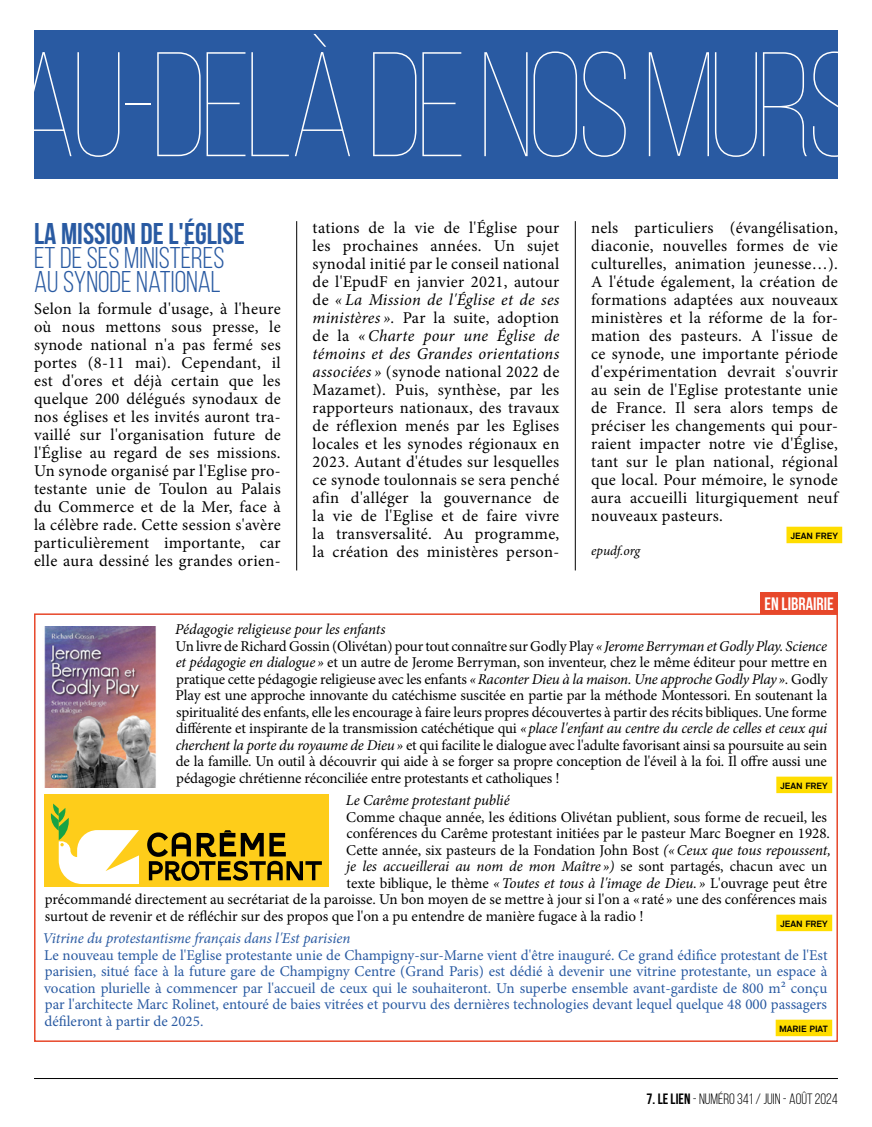
<style>
.page{position:relative;width:872px;height:1127px;background:#fff}
.page>*{position:absolute;margin:0;border:0;box-sizing:border-box;transform-origin:0 0}
.t1{font:100 148.5px "Bebas Neue";letter-spacing:-.04em;color:#fff}
.t2{font:30px/24px "Bebas Neue";color:#295aa2}
.t3{font:700 30px "Bebas Neue";color:#295aa2}
.t4{font:700 18px "Bebas Neue";color:#fff}
.t5{font:16.5px/18px "Minion Pro";letter-spacing:.02em;color:#000;text-align:justify}
.t6{font:15px/16.5px "Minion Pro";letter-spacing:-.01em;color:#000}
.t7{font:15px/16.5px "Minion Pro";color:#295aa2;text-align:justify}
.t8{font:italic 15px "Minion Pro";letter-spacing:-.01em;color:#000}
.t9{font:italic 15px "Minion Pro";letter-spacing:-.01em;color:#295aa2}
.t10{font:15px "Bebas Neue";color:#000}
.t11{font:italic 13.5px "Minion Pro";letter-spacing:-.01em;color:#000}
.t12{font:700 8.85px "Akkurat Std";color:#000}
.s1{font-style:italic}
.s2{font-style:normal}
.s3{font-weight:700}
</style>
<div class="page">
<div style="left:786px;top:527px;width:56px;height:16px;background:#fd0"></div>
<hr style="left:296px;top:221px;width:1px;height:349px;background:#000">
<hr style="left:575px;top:221px;width:1px;height:349px;background:#000">
<div style="left:760px;top:592px;width:78px;height:22px;background:#e7472a"></div>
<div style="left:776px;top:776px;width:56px;height:17px;background:#fd0"></div>
<div style="left:776px;top:914px;width:56px;height:17px;background:#fd0"></div>
<div style="left:775px;top:1019px;width:57px;height:17px;background:#fd0"></div>
<div style="left:34px;top:613px;width:804px;height:429px;border:2px solid #e7472a"></div>
<img style="left:44px;top:627px;width:112px;height:160px">
<div style="left:44px;top:794px;width:285px;height:93px;background:#fecd1a"></div>
<svg style="left:51px;top:803px;width:88px;height:81px"></svg>
<svg style="left:147px;top:830px;width:175px;height:51px"></svg>
<hr style="left:34px;top:1078px;width:804px;height:1px;background:#000">
<div style="left:34px;top:30px;width:804px;height:149px;background:#295aa2"></div>
<h1 class="t1" style="left:10px;top:27px;width:853px">AU-DELÀ DE NOS MURS</h1>
<h2 class="t3" style="left:34px;top:217px;width:212px">LA MISSION DE L'ÉGLISE</h2>
<h2 class="t2" style="left:34px;top:245px;width:192px">ET DE SES MINISTÈRES<br>AU SYNODE NATIONAL</h2>
<p class="t5" style="left:34px;top:300px;width:248px">Selon la formule d'usage, à l'heure où nous mettons sous presse, le synode national n'a pas fermé ses portes (8-11 mai). Cependant, il est d'ores et déjà certain que les quelque 200 délégués synodaux de nos églises et les invités auront tra&shy;vaillé sur l'organisation future de l'Église au regard de ses missions.<br>Un synode organisé par l'Eglise pro&shy;testante unie de Toulon au Palais du Commerce et de la Mer, face à la célèbre rade. Cette session s'avère particulièrement importante, car elle aura dessiné les grandes orien-</p>
<p class="t5" style="left:313px;top:219px;width:248px">tations de la vie de l'Église pour les prochaines années. Un sujet synodal initié par le conseil national de l'EpudF en janvier 2021, autour de <span class="s1">« La Mission de l'Église et de ses ministères ».</span> Par la suite, adoption de la <span class="s1">« Charte pour une Église de témoins et des Grandes orientations associées »</span> (synode national 2022 de Mazamet). Puis, synthèse, par les rapporteurs nationaux, des travaux de réflexion menés par les Eglises locales et les synodes régionaux en 2023. Autant d'études sur lesquelles ce synode toulonnais se sera penché afin d'alléger la gouvernance de la vie de l'Eglise et de faire vivre la transversalité. Au programme, la création des ministères person-</p>
<p class="t5" style="left:591px;top:219px;width:248px">nels particuliers (évangélisation, diaconie, nouvelles formes de vie culturelles, animation jeunesse…).<br>A l'étude également, la création de formations adaptées aux nouveaux ministères et la réforme de la for&shy;mation des pasteurs. A l'issue de ce synode, une importante période d'expérimentation devrait s'ouvrir au sein de l'Eglise protestante unie de France. Il sera alors temps de préciser les changements qui pour&shy;raient impacter notre vie d'Église, tant sur le plan national, régional que local. Pour mémoire, le synode aura accueilli liturgiquement neuf nouveaux pasteurs.</p>
<p class="t12" style="left:790px;top:530px;width:49px">JEAN FREY</p>
<p class="t11" style="left:591px;top:542px;width:50px">epudf.org</p>
<p class="t4" style="left:764px;top:594px;width:71px">EN LIBRAIRIE</p>
<p class="t6" style="left:175px;top:621px;width:654px"><span class="s1">Pédagogie religieuse pour les enfants<br></span>Un livre de Richard Gossin (Olivétan) pour tout connaître sur Godly Play <span class="s1">«Jerome Berryman et Godly Play. Science et pédagogie en dialogue»</span> et un autre de Jerome Berryman, son inventeur, chez le même éditeur pour mettre en pratique cette pédagogie religieuse avec les enfants <span class="s1">«Raconter Dieu à la maison. Une approche Godly Play».</span> Godly Play est une approche innovante du catéchisme suscitée en partie par la méthode Montessori. En soutenant la spiritualité des enfants, elle les encourage à faire leurs propres découvertes à partir des récits bibliques. Une forme différente et inspirante de la transmission catéchétique qui <span class="s1">«place l'enfant au centre du cercle de celles et ceux qui cherchent la porte du royaume de Dieu»</span> et qui facilite le dialogue avec l'adulte favorisant ainsi sa poursuite au sein de la famille. Un outil à découvrir qui aide à se forger sa propre conception de l'éveil à la foi. Il offre aussi une pédagogie chrétienne réconciliée entre protestants et catholiques !</p>
<p class="t12" style="left:780px;top:780px;width:49px">JEAN FREY</p>
<p class="t8" style="left:346px;top:790px;width:165px">Le Carême protestant publié</p>
<p class="t6" style="left:346px;top:809px;width:482px">Comme chaque année, les éditions Olivétan publient, sous forme de recueil, les</p>
<p class="t6" style="left:346px;top:825px;width:485px">conférences du Carême protestant initiées par le pasteur Marc Boegner en 1928.</p>
<p class="t6" style="left:346px;top:842px;width:486px">Cette année, six pasteurs de la Fondation John Bost <span class="s1">(«Ceux que tous repoussent,</span></p>
<p class="t8" style="left:346px;top:856px;width:482px">je les accueillerai au nom de mon Maître ») <span class="s2">se sont partagés, chacun avec un</span></p>
<p class="t6" style="left:346px;top:875px;width:482px">texte biblique, le thème <span class="s1">«Toutes et tous à l'image de Dieu. »</span> L'ouvrage peut être</p>
<p class="t6" style="left:45px;top:891px;width:784px">précommandé directement au secrétariat de la paroisse. Un bon moyen de se mettre à jour si l'on a « raté » une des conférences mais</p>
<p class="t6" style="left:45px;top:908px;width:600px">surtout de revenir et de réfléchir sur des propos que l'on a pu entendre de manière fugace à la radio !</p>
<p class="t12" style="left:780px;top:918px;width:49px">JEAN FREY</p>
<p class="t9" style="left:43px;top:928px;width:309px">Vitrine du protestantisme français dans l'Est parisien</p>
<p class="t7" style="left:44px;top:947px;width:785px">Le nouveau temple de l'Eglise protestante unie de Champigny-sur-Marne vient d'être inauguré. Ce grand édifice protestant de l'Est parisien, situé face à la future gare de Champigny Centre (Grand Paris) est dédié à devenir une vitrine protestante, un espace à vocation plurielle à commencer par l'accueil de ceux qui le souhaiteront. Un superbe ensemble avant-gardiste de 800 m² conçu par l'architecte Marc Rolinet, entouré de baies vitrées et pourvu des dernières technologies devant lequel quelque 48 000 passagers défileront à partir de 2025.</p>
<p class="t12" style="left:779px;top:1023px;width:50px">MARIE PIAT</p>
<p class="t10" style="left:646px;top:1091px;width:193px"><span class="s3">7. LE LIEN</span> - NUMÉRO 341 / JUIN - AOÛT 2024</p>
</div>
